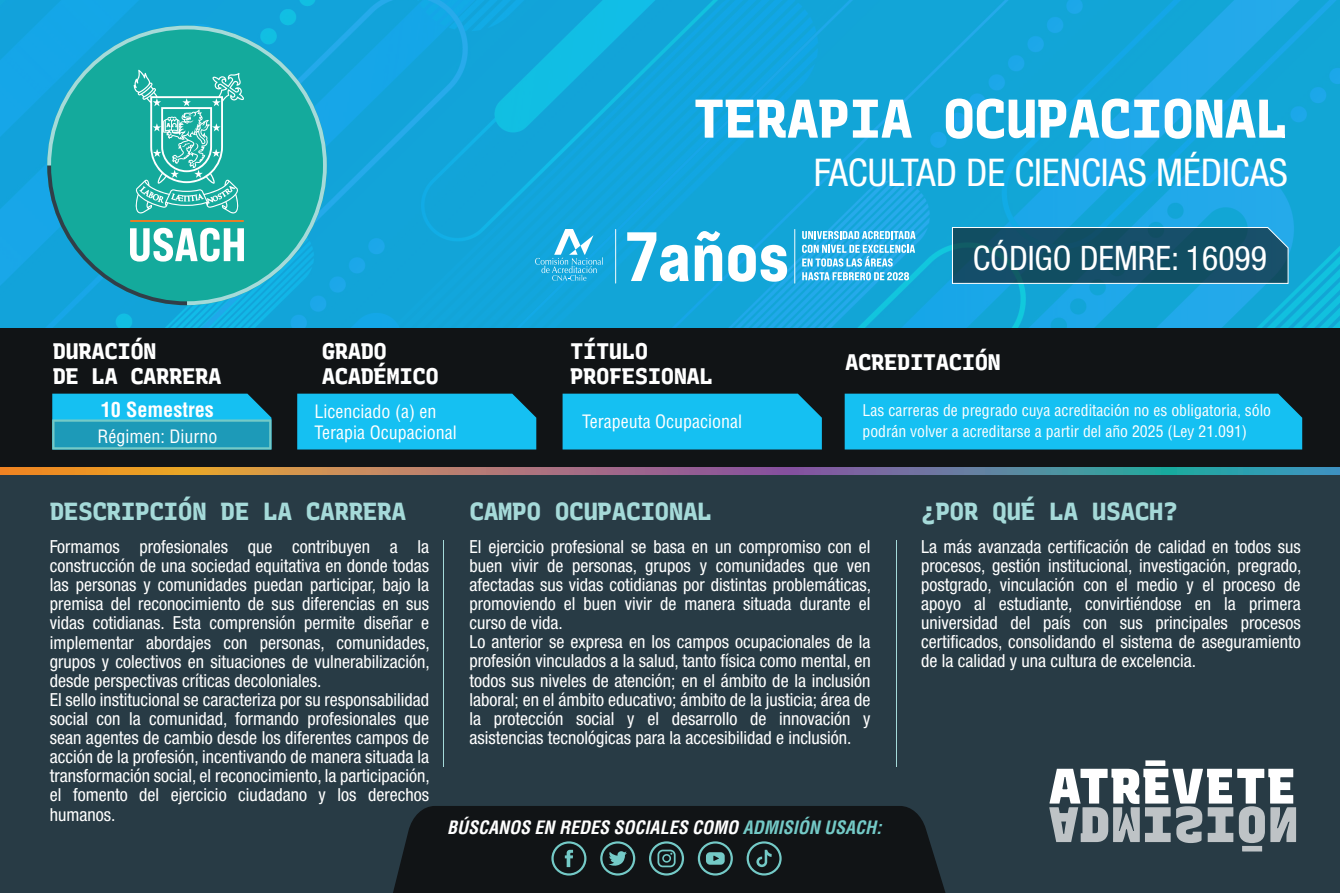
<style>
.page{position:relative;width:1340px;height:893px;background:#fff}
.page>*{position:absolute;margin:0;border:0;box-sizing:border-box;transform-origin:0 0}
.t1{font:800 54.45px "Recursive Monospace";letter-spacing:-.025em;color:#fff}
.t2{font:condensed 38.25px "Helvetica Neue LT Std";color:#fff}
.t3{font:condensed 33.75px "Helvetica Neue LT Std";color:#fff}
.t4{font:800 24.75px "Recursive Monospace";letter-spacing:-.025em;color:#a5dad9}
.t5{font:800 22.5px/24.8px "Recursive Monospace";letter-spacing:-.025em;color:#fff}
.t6{font:700 condensed 20.25px "Helvetica LT Std";color:#fff}
.t7{font:condensed 18px/19.1px "Helvetica Neue LT Std";color:#fff}
.t8{font:condensed 18px/21.4px "Helvetica LT Std";color:#fff}
.t9{font:italic 700 condensed 18px "Helvetica LT Std";color:#fff}
.t10{font:condensed 15.75px/21.4px "Helvetica LT Std";color:#fff}
.s1{color:#74cac7}
</style>
<div class="page">
<div style="left:0;top:328px;width:1339px;height:145px;background:#111416"></div>
<div style="left:0;top:470px;width:1339px;height:423px;background:#283b45"></div>
<svg style="left:0;top:0;width:1339px;height:328px;background:#14a6dc"></svg>
<svg style="left:1049px;top:760px;width:247px;height:91px"></svg>
<div style="left:562px;top:394px;width:259px;height:55px;background:#15c0f2"></div>
<div style="left:844px;top:394px;width:458px;height:55px;background:#15c0f2"></div>
<div style="left:297px;top:394px;width:239px;height:55px;background:#15c0f2"></div>
<svg style="left:627px;top:232px;width:61px;height:50px"></svg>
<svg style="left:694px;top:231px;width:28px;height:50px"></svg>
<svg style="left:728px;top:245px;width:59px;height:37px"></svg>
<svg style="left:794px;top:229px;width:1px;height:55px"></svg>
<svg style="left:615px;top:229px;width:1px;height:55px"></svg>
<svg style="left:802px;top:231px;width:113px;height:8px"></svg>
<svg style="left:802px;top:245px;width:113px;height:35px;background:#64c3ea"></svg>
<svg style="left:535px;top:229px;width:68px;height:52px;background:#3bb4e2"></svg>
<div style="left:393px;top:806px;width:553px;height:87px;background:#111416"></div>
<svg style="left:0;top:468px;width:1339px;height:7px;background:#92847b"></svg>
<svg style="left:52px;top:394px;width:219px;height:55px;background:#1fabcf"></svg>
<hr style="left:443px;top:540px;width:1px;height:227px;background:#a5dad9">
<hr style="left:896px;top:540px;width:1px;height:227px;background:#a5dad9">
<svg style="left:951px;top:227px;width:337px;height:57px;background:#1d576e"></svg>
<svg style="left:551px;top:841px;width:35px;height:34px"></svg>
<svg style="left:600px;top:841px;width:35px;height:34px"></svg>
<svg style="left:649px;top:841px;width:35px;height:34px"></svg>
<svg style="left:697px;top:841px;width:36px;height:34px"></svg>
<svg style="left:746px;top:841px;width:35px;height:34px"></svg>
<svg style="left:47px;top:26px;width:280px;height:279px;background:#28aeb0"></svg>
<h1 class="t1" style="left:692px;top:76px;width:597px">TERAPIA OCUPACIONAL</h1>
<h2 class="t2" style="left:813px;top:150px;width:475px">FACULTAD DE CIENCIAS MÉDICAS</h2>
<p class="t5" style="left:53px;top:338px;width:170px">DURACIÓN<br>DE LA CARRERA</p>
<p class="t5" style="left:322px;top:338px;width:118px">GRADO<br>ACADÉMICO</p>
<p class="t8" style="left:314px;top:400px;width:144px">Licenciado (a) en<br>Terapia Ocupacional</p>
<p class="t6" style="left:101px;top:396px;width:115px">10 Semestres</p>
<p class="t8" style="left:97px;top:425px;width:121px">Régimen: Diurno</p>
<h3 class="t3" style="left:972px;top:238px;width:296px">CÓDIGO DEMRE: 16099</h3>
<p class="t5" style="left:570px;top:338px;width:144px">TÍTULO<br>PROFESIONAL</p>
<p class="t8" style="left:582px;top:411px;width:162px">Terapeuta Ocupacional</p>
<p class="t10" style="left:862px;top:400px;width:410px">Las carreras de pregrado cuya acreditación no es obligatoria, sólo podrán volver a acreditarse a partir del año 2025 (Ley 21.091)</p>
<p class="t5" style="left:845px;top:348px;width:157px">ACREDITACIÓN</p>
<h3 class="t4" style="left:50px;top:493px;width:358px">DESCRIPCIÓN DE LA CARRERA</h3>
<h3 class="t4" style="left:469px;top:493px;width:244px">CAMPO OCUPACIONAL</h3>
<h3 class="t4" style="left:921px;top:493px;width:258px">¿POR QUÉ LA USACH?</h3>
<p class="t7" style="left:50px;top:537px;width:382px">Formamos profesionales que contribuyen a la construcción de una sociedad equitativa en donde todas las personas y comunidades puedan participar, bajo la premisa del reconocimiento de sus diferencias en sus vidas cotidianas. Esta comprensión permite diseñar e implementar abordajes con personas, comunidades, grupos y colectivos en situaciones de vulnerabilización, desde perspectivas críticas decoloniales.<br>El sello institucional se caracteriza por su responsabilidad social con la comunidad, formando profesionales que sean agentes de cambio desde los diferentes campos de acción de la profesión, incentivando de manera situada la transformación social, el reconocimiento, la participación, el fomento del ejercicio ciudadano y los derechos humanos.</p>
<p class="t7" style="left:469px;top:537px;width:403px">El ejercicio profesional se basa en un compromiso con el buen vivir de personas, grupos y comunidades que ven afectadas sus vidas cotidianas por distintas problemáticas, promoviendo el buen vivir de manera situada durante el curso de vida.<br>Lo anterior se expresa en los campos ocupacionales de la profesión vinculados a la salud, tanto física como mental, en todos sus niveles de atención; en el ámbito de la inclusión laboral; en el ámbito educativo; ámbito de la justicia; área de la protección social y el desarrollo de innovación y asistencias tecnológicas para la accesibilidad e inclusión.</p>
<p class="t7" style="left:921px;top:537px;width:382px;text-align:justify">La más avanzada certificación de calidad en todos sus procesos, gestión institucional, investigación, pregrado, postgrado, vinculación con el medio y el proceso de apoyo al estudiante, convirtiéndose en la primera universidad del país con sus principales procesos certificados, consolidando el sistema de aseguramiento de la calidad y una cultura de excelencia.</p>
<p class="t9" style="left:447px;top:816px;width:436px">BÚSCANOS EN REDES SOCIALES COMO <span class="s1">ADMISIÓN USACH:</span></p>
</div>
